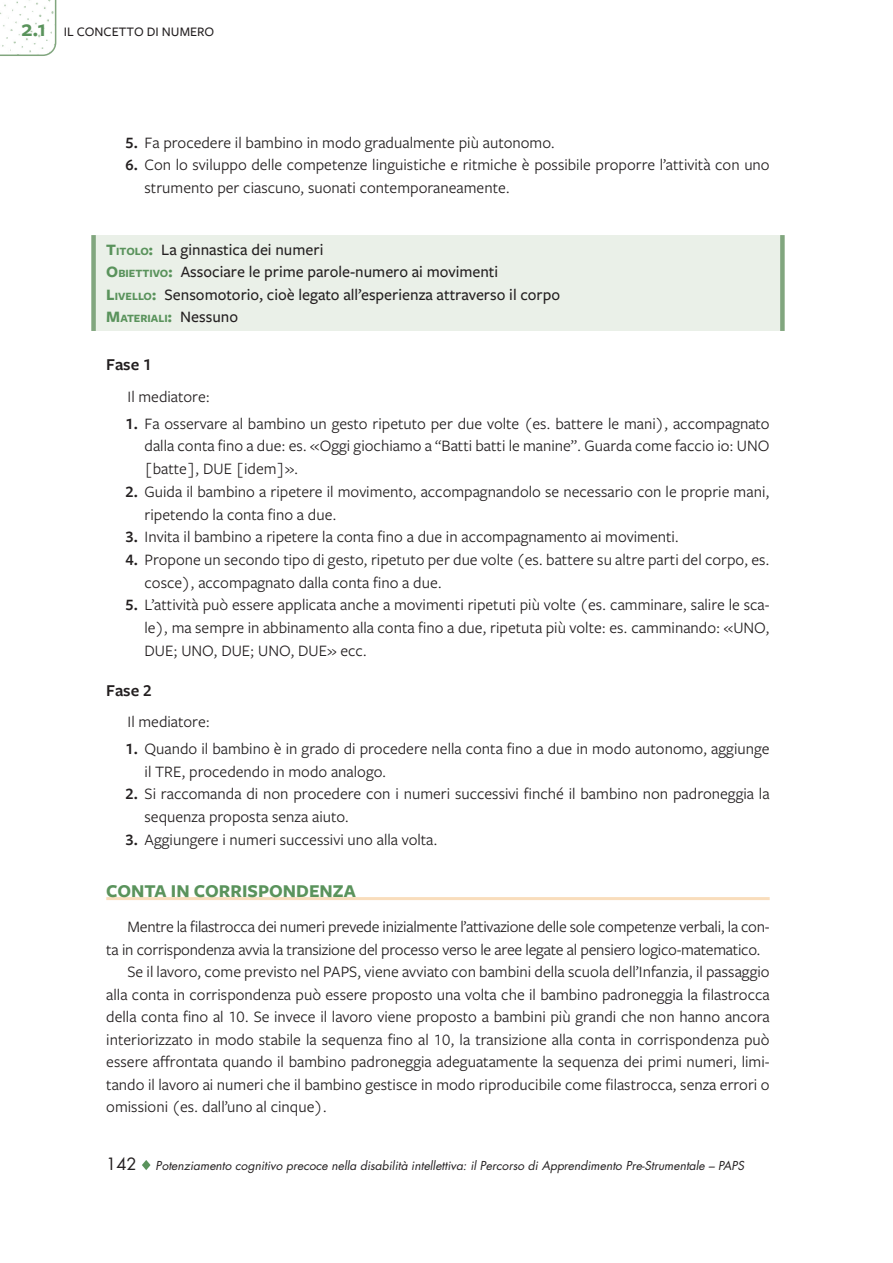
<style>
.page{position:relative;width:893px;height:1263px;background:#fff}
.page>*{position:absolute;margin:0;border:0;box-sizing:border-box;transform-origin:0 0}
.t1{font:700 18.75px "Freight Sans Pro";color:#5a935c}
.t2{font:600 17.25px "Freight Sans Pro";color:#231f20}
.t3{font:16.5px/22.6px "Freight Sans Pro";color:#231f20}
.t4{font:500 16.5px/22.5px "Freight Sans Pro";color:#231f20}
.t5{font:500 13.5px "Freight Sans Pro";color:#231f20}
.t6{font:italic 12px "Futura Std";color:#231f20}
.t7{font:700 11.55px "Freight Sans Pro";color:#5a935c}
.s1{font-weight:600;font-size:24px;color:#5a935c}
.s2{font-weight:600}
.s3{font-weight:700;color:#5a935c}
.s4{font-weight:700;font-size:11.55px;color:#5a935c}
.s5{font-size:16.5px}
.s6{font-weight:500;font-size:16.5px;color:#231f20}
.s7{font-style:normal;font-size:16.5px}
</style>
<div class="page">
<svg style="left:0;top:0;width:57px;height:56px"></svg>
<svg style="left:142px;top:1160px;width:9px;height:10px"></svg>
<hr style="left:106px;top:897px;width:664px;height:3px;background:#f9ddbc">
<div style="left:94px;top:235px;width:688px;height:96px;background:#eaf0e8"></div>
<div style="left:91px;top:235px;width:5px;height:96px;background:#81a67e"></div>
<div style="left:780px;top:235px;width:5px;height:96px;background:#81a67e"></div>
<p class="t5" style="left:21px;top:22px;width:194px"><span class="s1">2.1</span> IL CONCETTO DI NUMERO</p>
<p class="t3" style="left:125px;top:130px;width:431px"><span class="s2">5.</span> Fa procedere il bambino in modo gradualmente più autonomo.</p>
<p class="t3" style="left:145px;top:153px;width:627px;text-indent:-19px"><span class="s2">6.</span> Con lo sviluppo delle competenze linguistiche e ritmiche è possibile proporre l’attività con uno strumento per ciascuno, suonati contemporaneamente.</p>
<p class="t4" style="left:106px;top:238px;width:455px"><span class="s3">T</span><span class="s4">ITOLO</span><span class="s3">:</span> La ginnastica dei numeri<br><span class="s3">O</span><span class="s4">BIETTIVO</span><span class="s3">:</span> Associare le prime parole-numero ai movimenti<br><span class="s3">L</span><span class="s4">IVELLO</span><span class="s3">:</span> Sensomotorio, cioè legato all’esperienza attraverso il corpo</p>
<p class="t7" style="left:106px;top:311px;width:133px"><span class="s5">M</span>ATERIALI<span class="s5">:</span> <span class="s6">Nessuno</span></p>
<p class="t2" style="left:106px;top:353px;width:47px">Fase 1</p>
<p class="t3" style="left:128px;top:384px;width:84px">Il mediatore:</p>
<p class="t3" style="left:145px;top:411px;width:627px;text-align:justify;text-indent:-19px"><span class="s2">1.</span> Fa osservare al bambino un gesto ripetuto per due volte (es. battere le mani), accompagnato dalla conta fino a due: es. «Oggi giochiamo a “Batti batti le manine”. Guarda come faccio io: UNO [batte], DUE [idem]».</p>
<p class="t3" style="left:145px;top:479px;width:626px;text-indent:-19px"><span class="s2">2.</span> Guida il bambino a ripetere il movimento, accompagnandolo se necessario con le proprie mani, ripetendo la conta fino a due.</p>
<p class="t3" style="left:125px;top:525px;width:555px"><span class="s2">3.</span> Invita il bambino a ripetere la conta fino a due in accompagnamento ai movimenti.</p>
<p class="t3" style="left:145px;top:548px;width:627px;text-indent:-19px"><span class="s2">4.</span> Propone un secondo tipo di gesto, ripetuto per due volte (es. battere su altre parti del corpo, es. cosce), accompagnato dalla conta fino a due.</p>
<p class="t3" style="left:145px;top:593px;width:627px;text-align:justify;text-indent:-19px"><span class="s2">5.</span> L’attività può essere applicata anche a movimenti ripetuti più volte (es. camminare, salire le sca&shy;le), ma sempre in abbinamento alla conta fino a due, ripetuta più volte: es. camminando: «UNO, DUE; UNO, DUE; UNO, DUE» ecc.</p>
<p class="t2" style="left:106px;top:678px;width:47px">Fase 2</p>
<p class="t3" style="left:128px;top:709px;width:84px">Il mediatore:</p>
<p class="t3" style="left:145px;top:736px;width:626px;text-indent:-19px"><span class="s2">1.</span> Quando il bambino è in grado di procedere nella conta fino a due in modo autonomo, aggiunge il TRE, procedendo in modo analogo.</p>
<p class="t3" style="left:145px;top:782px;width:626px;text-indent:-19px"><span class="s2">2.</span> Si raccomanda di non procedere con i numeri successivi finché il bambino non padroneggia la sequenza proposta senza aiuto.</p>
<p class="t3" style="left:125px;top:827px;width:314px"><span class="s2">3.</span> Aggiungere i numeri successivi uno alla volta.</p>
<p class="t1" style="left:106px;top:878px;width:251px">CONTA IN CORRISPONDENZA</p>
<p class="t3" style="left:128px;top:915px;width:644px">Mentre la filastrocca dei numeri prevede inizialmente l’attivazione delle sole competenze verbali, la con-</p>
<p class="t3" style="left:106px;top:937px;width:656px">ta in corrispondenza avvia la transizione del processo verso le aree legate al pensiero logico-matematico.</p>
<p class="t3" style="left:128px;top:960px;width:644px">Se il lavoro, come previsto nel PAPS, viene avviato con bambini della scuola dell’Infanzia, il passaggio</p>
<p class="t3" style="left:106px;top:982px;width:665px">alla conta in corrispondenza può essere proposto una volta che il bambino padroneggia la filastrocca</p>
<p class="t3" style="left:106px;top:1005px;width:665px">della conta fino al 10. Se invece il lavoro viene proposto a bambini più grandi che non hanno ancora</p>
<p class="t3" style="left:106px;top:1027px;width:665px">interiorizzato in modo stabile la sequenza fino al 10, la transizione alla conta in corrispondenza può</p>
<p class="t3" style="left:106px;top:1050px;width:665px">essere affrontata quando il bambino padroneggia adeguatamente la sequenza dei primi numeri, limi-</p>
<p class="t3" style="left:106px;top:1072px;width:665px">tando il lavoro ai numeri che il bambino gestisce in modo riproducibile come filastrocca, senza errori o</p>
<p class="t3" style="left:106px;top:1095px;width:222px">omissioni (es. dall’uno al cinque).</p>
<p class="t6" style="left:106px;top:1158px;width:640px"><span class="s7">142</span> Potenziamento cognitivo precoce nella disabilità intellettiva: il Percorso di Apprendimento Pre-Strumentale – PAPS</p>
</div>
